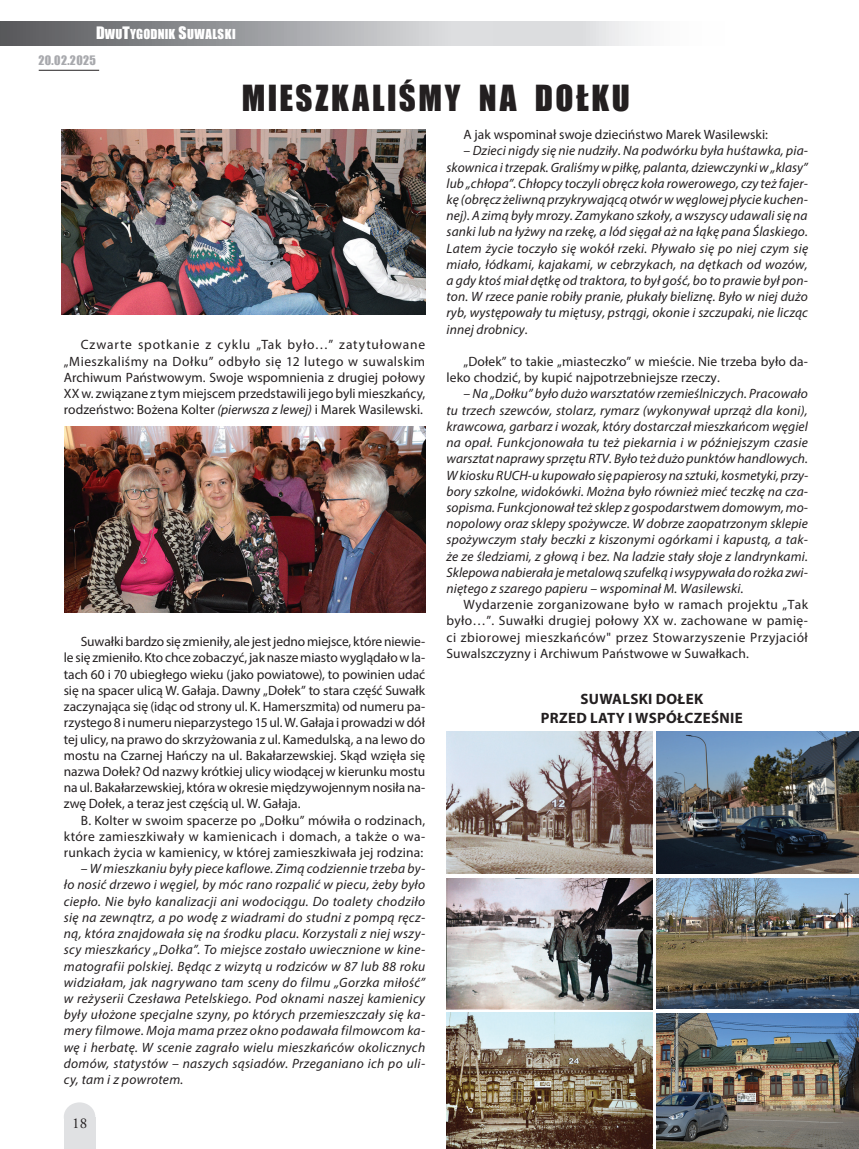
<style>
.page{position:relative;width:859px;height:1149px;background:#fff}
.page>*{position:absolute;margin:0;border:0;box-sizing:border-box;transform-origin:0 0}
.t1{font:33px "Impact";letter-spacing:.08em;color:#231f20}
.t2{font:700 15px/18px "Myriad Pro";letter-spacing:.02em;color:#231f20;text-align:center}
.t3{font:15px "Adobe Garamond Pro";color:#231f20}
.t4{font:italic 13.5px/16.2px "Myriad Pro";letter-spacing:.01em;color:#231f20;text-align:justify}
.t5{font:13.5px/16.2px "Myriad Pro";letter-spacing:.01em;color:#231f20;text-align:justify}
.t6{font:12.6px "Impact";letter-spacing:.015em;color:#fff}
.t7{font:12px "Impact";letter-spacing:.03em;color:#a8a9ad}
.s1{font-size:15.75px}
.s2{font-style:italic}
</style>
<div class="page">
<hr style="left:39px;top:70px;width:60px;height:1px;background:#231f20">
<div style="left:64px;top:1101px;width:31px;height:29px;background:#e0e1e3;border-radius:50%"></div>
<div style="left:64px;top:1116px;width:31px;height:32px;background:#e0e1e3"></div>
<svg style="left:0;top:21px;width:641px;height:24px;background:#acadb0"></svg>
<img style="left:65px;top:426px;width:360px;height:186px">
<img style="left:62px;top:130px;width:363px;height:185px">
<img style="left:446px;top:731px;width:207px;height:142px">
<img style="left:657px;top:731px;width:202px;height:142px">
<img style="left:446px;top:878px;width:207px;height:130px">
<img style="left:657px;top:878px;width:202px;height:130px">
<img style="left:657px;top:1013px;width:202px;height:135px">
<img style="left:446px;top:1012px;width:207px;height:136px">
<p class="t6" style="left:96px;top:25px;width:141px"><span class="s1">D</span>WU<span class="s1">T</span>YGODNIK <span class="s1">S</span>UWALSKI</p>
<p class="t7" style="left:38px;top:51px;width:59px">20.02.2025</p>
<h1 class="t1" style="left:242px;top:73px;width:389px">MIESZKALIŚMY NA DOŁKU</h1>
<p class="t5" style="left:463px;top:126px;width:306px">A jak wspominał swoje dzieciństwo Marek Wasilewski:</p>
<p class="t4" style="left:446px;top:142px;width:363px;text-indent:17px">– Dzieci nigdy się nie nudziły. Na podwórku była huśtawka, pia&shy;skownica i trzepak. Graliśmy w piłkę, palanta, dziewczynki w „klasy” lub „chłopa”. Chłopcy toczyli obręcz koła rowerowego, czy też fajer&shy;kę (obręcz żeliwną przykrywającą otwór w węglowej płycie kuchen&shy;nej). A zimą były mrozy. Zamykano szkoły, a wszyscy udawali się na sanki lub na łyżwy na rzekę, a lód sięgał aż na łąkę pana Ślaskiego.<br>Latem życie toczyło się wokół rzeki. Pływało się po niej czym się miało, łódkami, kajakami, w cebrzykach, na dętkach od wozów, a gdy ktoś miał dętkę od traktora, to był gość, bo to prawie był pon&shy;ton. W rzece panie robiły pranie, płukały bieliznę. Było w niej dużo ryb, występowały tu miętusy, pstrągi, okonie i szczupaki, nie licząc innej drobnicy.</p>
<p class="t5" style="left:446px;top:353px;width:363px;text-indent:17px">„Dołek” to takie „miasteczko” w mieście. Nie trzeba było da&shy;leko chodzić, by kupić najpotrzebniejsze rzeczy.</p>
<p class="t4" style="left:446px;top:385px;width:363px;text-indent:17px">– Na „Dołku” było dużo warsztatów rzemieślniczych. Pracowało tu trzech szewców, stolarz, rymarz (wykonywał uprząż dla koni), krawcowa, garbarz i wozak, który dostarczał mieszkańcom węgiel na opał. Funkcjonowała tu też piekarnia i w późniejszym czasie warsztat naprawy sprzętu RTV. Było też dużo punktów handlowych.<br>W kiosku RUCH-u kupowało się papierosy na sztuki, kosmetyki, przy&shy;bory szkolne, widokówki. Można było również mieć teczkę na cza&shy;sopisma. Funkcjonował też sklep z gospodarstwem domowym, mo&shy;nopolowy oraz sklepy spożywcze. W dobrze zaopatrzonym sklepie spożywczym stały beczki z kiszonymi ogórkami i kapustą, a tak&shy;że ze śledziami, z głową i bez. Na ladzie stały słoje z landrynkami.<br>Sklepowa nabierała je metalową szufelką i wsypywała do rożka zwi&shy;niętego z szarego papieru – wspominał M. Wasilewski.</p>
<p class="t5" style="left:446px;top:596px;width:363px;text-indent:17px">Wydarzenie zorganizowane było w ramach projektu „Tak było…”. Suwałki drugiej połowy XX w. zachowane w pamię&shy;ci zbiorowej mieszkańców" przez Stowarzyszenie Przyjaciół Suwalszczyzny i Archiwum Państwowe w Suwałkach.</p>
<p class="t2" style="left:541px;top:689px;width:203px">SUWALSKI DOŁEK<br>PRZED LATY I WSPÓŁCZEŚNIE</p>
<p class="t5" style="left:64px;top:336px;width:363px;text-indent:17px">Czwarte spotkanie z cyklu „Tak było…” zatytułowane „Mieszkaliśmy na Dołku” odbyło się 12 lutego w suwalskim Archiwum Państwowym. Swoje wspomnienia z drugiej połowy XX w. związane z tym miejscem przedstawili jego byli mieszkańcy, rodzeństwo: Bożena Kolter <span class="s2">(pierwsza z lewej)</span> i Marek Wasilewski.</p>
<p class="t5" style="left:64px;top:633px;width:363px;text-indent:17px">Suwałki bardzo się zmieniły, ale jest jedno miejsce, które niewie&shy;le się zmieniło. Kto chce zobaczyć, jak nasze miasto wyglądało w la&shy;tach 60 i 70 ubiegłego wieku (jako powiatowe), to powinien udać się na spacer ulicą W. Gałaja. Dawny „Dołek” to stara część Suwałk zaczynająca się (idąc od strony ul. K. Hamerszmita) od numeru pa&shy;rzystego 8 i numeru nieparzystego 15 ul. W. Gałaja i prowadzi w dół tej ulicy, na prawo do skrzyżowania z ul. Kamedulską, a na lewo do mostu na Czarnej Hańczy na ul. Bakałarzewskiej. Skąd wzięła się nazwa Dołek? Od nazwy krótkiej ulicy wiodącej w kierunku mostu na ul. Bakałarzewskiej, która w okresie międzywojennym nosiła na&shy;zwę Dołek, a teraz jest częścią ul. W. Gałaja.</p>
<p class="t5" style="left:64px;top:811px;width:363px;text-indent:17px">B. Kolter w swoim spacerze po „Dołku” mówiła o rodzinach, które zamieszkiwały w kamienicach i domach, a także o wa&shy;runkach życia w kamienicy, w której zamieszkiwała jej rodzina:</p>
<p class="t4" style="left:64px;top:860px;width:363px;text-indent:17px">– W mieszkaniu były piece kaflowe. Zimą codziennie trzeba by&shy;ło nosić drzewo i węgiel, by móc rano rozpalić w piecu, żeby było ciepło. Nie było kanalizacji ani wodociągu. Do toalety chodziło się na zewnątrz, a po wodę z wiadrami do studni z pompą ręcz&shy;ną, która znajdowała się na środku placu. Korzystali z niej wszy&shy;scy mieszkańcy „Dołka”. To miejsce zostało uwiecznione w kine&shy;matografii polskiej. Będąc z wizytą u rodziców w 87 lub 88 roku widziałam, jak nagrywano tam sceny do filmu „Gorzka miłość” w reżyserii Czesława Petelskiego. Pod oknami naszej kamienicy były ułożone specjalne szyny, po których przemieszczały się ka&shy;mery filmowe. Moja mama przez okno podawała filmowcom ka&shy;wę i herbatę. W scenie zagrało wielu mieszkańców okolicznych domów, statystów – naszych sąsiadów. Przeganiano ich po uli&shy;cy, tam i z powrotem.</p>
<p class="t3" style="left:72px;top:1113px;width:16px">18</p>
</div>
